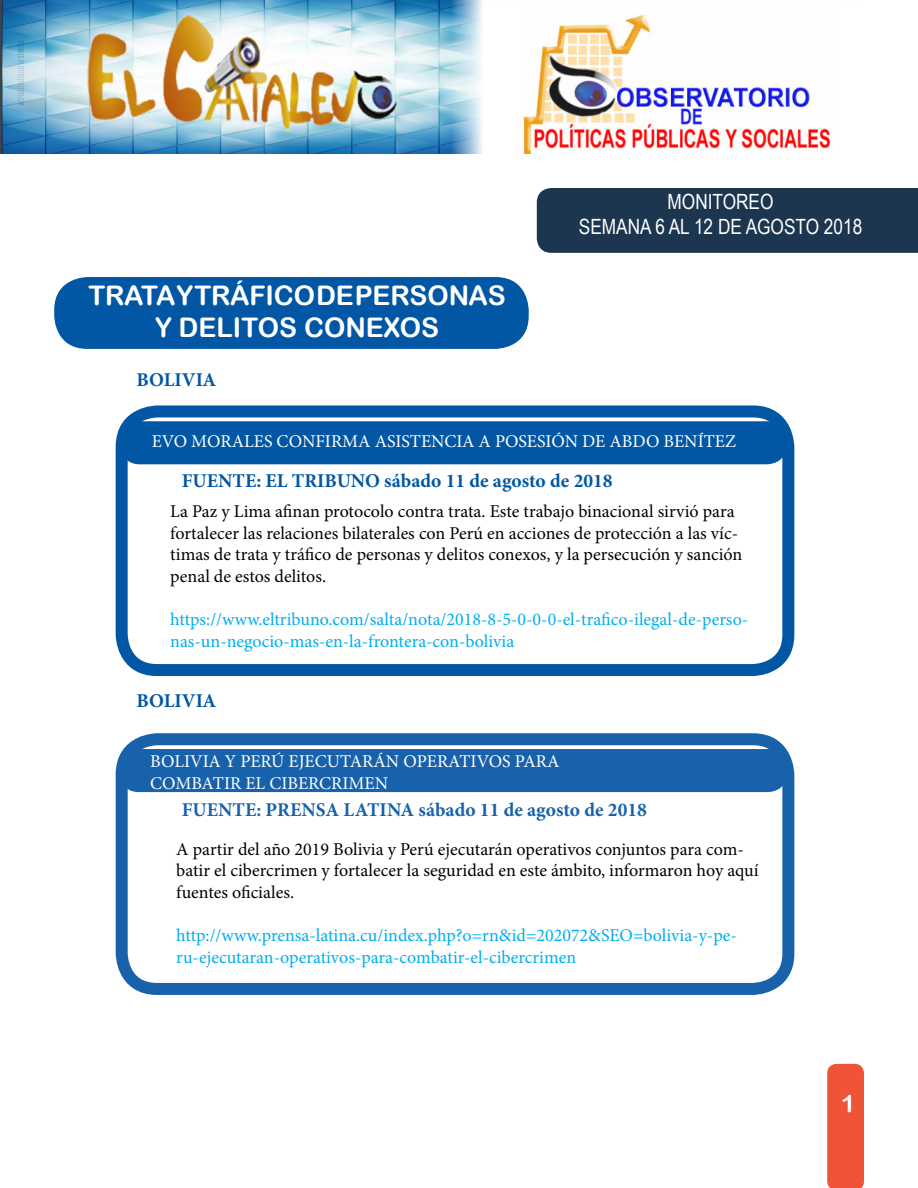
<style>
.page{position:relative;width:918px;height:1188px;background:#fff}
.page>*{position:absolute;margin:0;border:0;box-sizing:border-box;transform-origin:0 0}
.t1{font:27px/32.4px "Arial Rounded MT Bold";letter-spacing:-.005em;color:#fff;text-align:center}
.t2{font:24px "Arial Rounded MT Bold";color:#fff}
.t3{font:21px "Arial Narrow";color:#fff}
.t4{font:700 19.5px "Minion Pro";color:#0157a4}
.t5{font:700 19.5px "Minion Pro";color:#1862ac}
.t6{font:18px/21.6px "Minion Pro";color:#000}
.t7{font:18px/21.6px "Minion Pro";color:#00aeef}
.t8{font:18px "Minion Pro";color:#fff}
</style>
<div class="page">
<div style="left:827px;top:1064px;width:37px;height:124px;background:#f05437"></div>
<div style="left:537px;top:188px;width:381px;height:65px;background:#1c364f"></div>
<div style="left:54px;top:277px;width:475px;height:72px;background:#0157a4;border-radius:33px"></div>
<div style="left:116px;top:733px;width:678px;height:262px;border:12px solid #1862ac;border-radius:35px"></div>
<div style="left:116px;top:405px;width:678px;height:271px;border:12px solid #0157a4;border-radius:35px"></div>
<div style="left:120px;top:749px;width:667px;height:43px;background:#1862ac;border-radius:18px"></div>
<div style="left:120px;top:421px;width:667px;height:43px;background:#0157a4;border-radius:20px"></div>
<img style="left:0;top:0;width:831px;height:154px">
<p class="t1" style="left:88px;top:279px;width:419px">TRATA Y TRÁFICO DE PERSONAS<br>Y DELITOS CONEXOS</p>
<p class="t4" style="left:137px;top:366px;width:81px">BOLIVIA</p>
<p class="t3" style="left:668px;top:186px;width:107px">MONITOREO</p>
<p class="t3" style="left:579px;top:212px;width:285px">SEMANA 6 AL 12 DE AGOSTO 2018</p>
<p class="t8" style="left:152px;top:430px;width:586px">EVO MORALES CONFIRMA ASISTENCIA A POSESIÓN DE ABDO BENÍTEZ</p>
<p class="t4" style="left:182px;top:467px;width:432px">FUENTE: EL TRIBUNO sábado 11 de agosto de 2018</p>
<p class="t6" style="left:170px;top:501px;width:574px">La Paz y Lima afinan protocolo contra trata. Este trabajo binacional sirvió para fortalecer las relaciones bilaterales con Perú en acciones de protección a las víc&shy;timas de trata y tráfico de personas y delitos conexos, y la persecución y sanción penal de estos delitos.</p>
<p class="t7" style="left:170px;top:609px;width:580px">https://www.eltribuno.com/salta/nota/2018-8-5-0-0-0-el-trafico-ilegal-de-perso&shy;nas-un-negocio-mas-en-la-frontera-con-bolivia</p>
<p class="t4" style="left:137px;top:687px;width:81px">BOLIVIA</p>
<p class="t8" style="left:150px;top:749px;width:411px">BOLIVIA Y PERÚ EJECUTARÁN OPERATIVOS PARA</p>
<p class="t8" style="left:150px;top:771px;width:240px">COMBATIR EL CIBERCRIMEN</p>
<p class="t5" style="left:182px;top:796px;width:467px">FUENTE: PRENSA LATINA sábado 11 de agosto de 2018</p>
<p class="t6" style="left:176px;top:838px;width:584px">A partir del año 2019 Bolivia y Perú ejecutarán operativos conjuntos para com&shy;batir el cibercrimen y fortalecer la seguridad en este ámbito, informaron hoy aquí fuentes oficiales.</p>
<p class="t7" style="left:176px;top:925px;width:562px">http://www.prensa-latina.cu/index.php?o=rn&amp;id=202072&amp;SEO=bolivia-y-pe&shy;ru-ejecutaran-operativos-para-combatir-el-cibercrimen</p>
<p class="t2" style="left:841px;top:1089px;width:16px">1</p>
</div>
